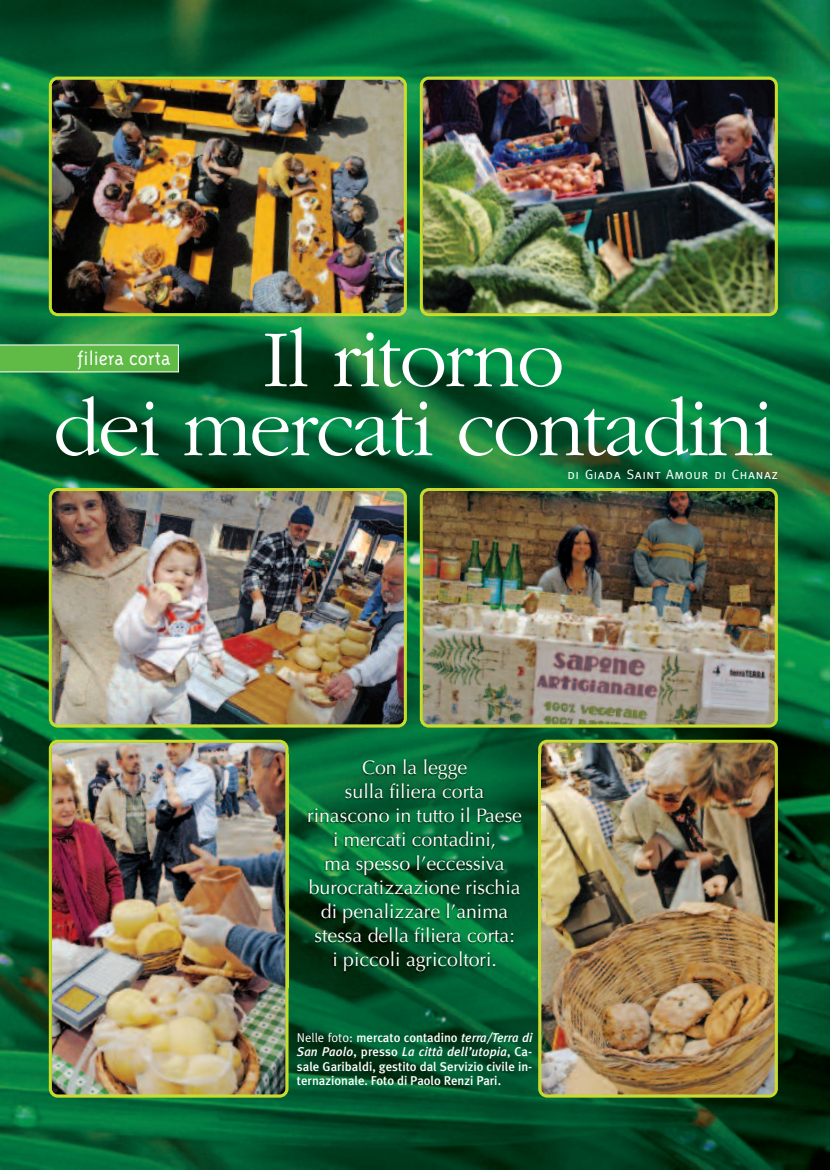
<style>
.page{position:relative;width:830px;height:1170px;background:#fff}
.page>*{position:absolute;margin:0;border:0;box-sizing:border-box;transform-origin:0 0}
.t1{font:300 84px/69px "Garamond";letter-spacing:-.025em;color:#fff;text-align:center}
.t2{font:300 21px "Triplex";color:#fff}
.t3{font:19.5px/24px "Optima";color:#fff;text-align:center}
.t4{font:13.5px "Meta Caps";letter-spacing:.05em;color:#fff}
.t5{font:500 12.75px/14.2px "Meta Plus";color:#fff;text-align:justify}
.s1{font-family:"Meta Plus Normal";font-weight:400}
.s2{font-style:italic}
</style>
<div class="page">
<img style="left:0;top:0;width:829px;height:1169px">
<img style="left:49px;top:739px;width:239px;height:358px">
<img style="left:538px;top:739px;width:239px;height:358px">
<img style="left:49px;top:77px;width:357px;height:239px">
<img style="left:419px;top:77px;width:358px;height:239px">
<img style="left:49px;top:488px;width:357px;height:239px">
<img style="left:419px;top:488px;width:358px;height:239px">
<img style="left:287px;top:754px;width:258px;height:233px">
<svg style="left:0;top:344px;width:179px;height:28px;background:#68be51"></svg>
<h1 class="t1" style="left:53px;top:322px;width:721px">Il ritorno<br>dei mercati contadini</h1>
<p class="t4" style="left:567px;top:466px;width:212px">di Giada Saint Amour di Chanaz</p>
<p class="t2" style="left:77px;top:345px;width:95px">filiera corta</p>
<p class="t3" style="left:307px;top:756px;width:216px">Con la legge<br>sulla filiera corta rinascono in tutto il Paese i mercati contadini,<br>ma spesso l’eccessiva burocratizzazione rischia di penalizzare l’anima stessa della filiera corta:<br>i piccoli agricoltori.</p>
<p class="t5" style="left:297px;top:1030px;width:237px"><span class="s1">Nelle foto:</span> mercato contadino <span class="s2">terra/Terra di San Paolo</span>, presso <span class="s2">La città dell’utopia</span>, Ca&shy;sale Garibaldi, gestito dal Servizio civile in&shy;ternazionale. Foto di Paolo Renzi Pari.</p>
</div>
